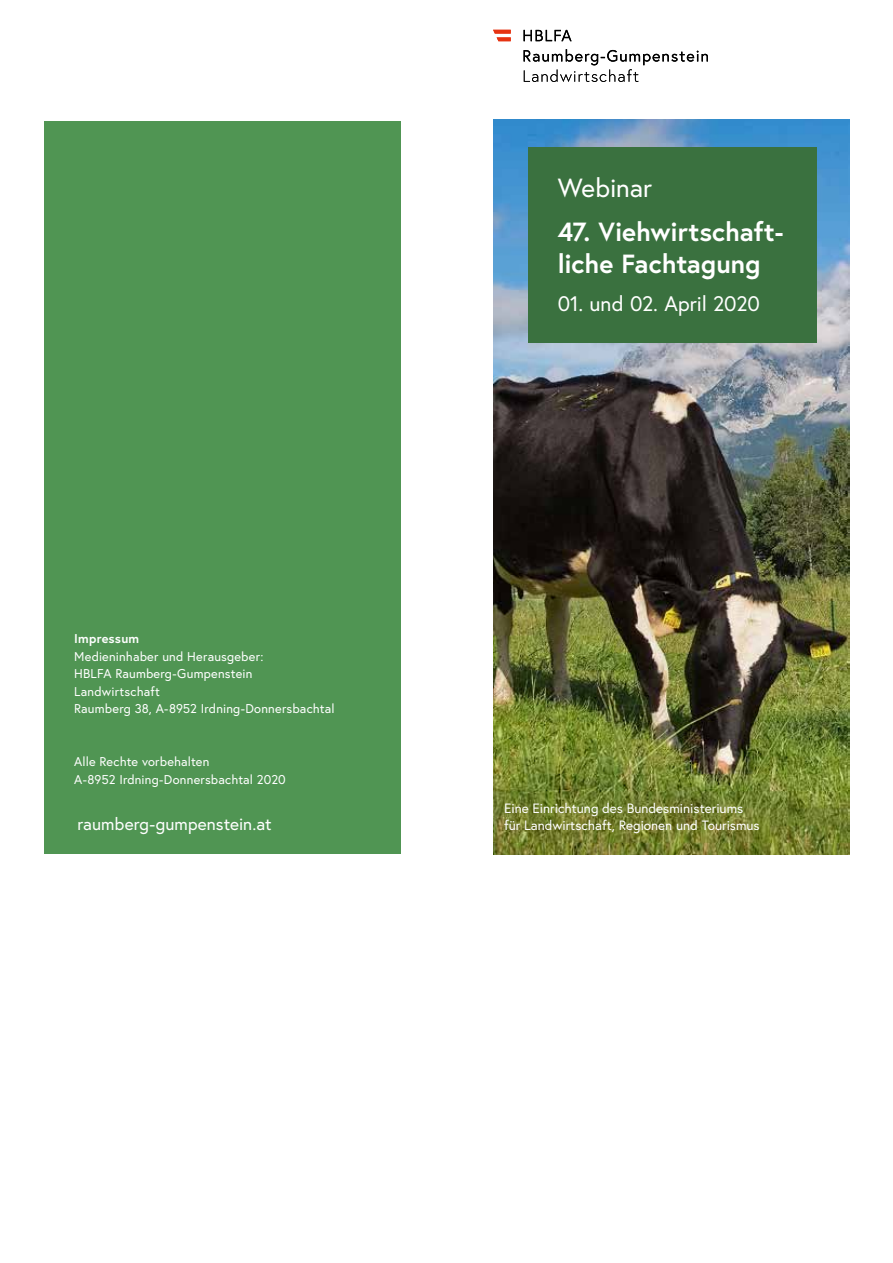
<style>
.page{position:relative;width:893px;height:1263px;background:#fff}
.page>*{position:absolute;margin:0;border:0;box-sizing:border-box;transform-origin:0 0}
.t1{font:700 26.25px/31.5px "Europa Austria";letter-spacing:-.005em;color:#fff}
.t2{font:26.25px "Europa Austria";letter-spacing:-.005em;color:#fff}
.t3{font:21px "Europa Austria";color:#fff}
.t4{font:17.25px "Europa Austria";letter-spacing:.005em;color:#fff}
.t5{font:13.5px/16.5px "Europa Austria";color:#fff}
.t6{font:12.75px/17.5px "Europa Austria";letter-spacing:.015em;color:#fff}
.t7{font:700 12.75px "Europa Austria";letter-spacing:.015em;color:#fff}
</style>
<div class="page">
<img style="left:493px;top:119px;width:356px;height:736px">
<svg style="left:524px;top:49px;width:184px;height:33px"></svg>
<svg style="left:524px;top:30px;width:48px;height:11px"></svg>
<svg style="left:493px;top:30px;width:18px;height:11px"></svg>
<div style="left:528px;top:147px;width:288px;height:196px;background:#3a713f"></div>
<div style="left:44px;top:122px;width:357px;height:732px;background:#509553"></div>
<p class="t7" style="left:74px;top:630px;width:67px">Impressum</p>
<p class="t6" style="left:74px;top:647px;width:262px">Medieninhaber und Herausgeber:<br>HBLFA Raumberg-Gumpenstein<br>Landwirtschaft<br>Raumberg 38, A-8952 Irdning-Donnersbachtal</p>
<p class="t6" style="left:74px;top:752px;width:213px">Alle Rechte vorbehalten<br>A-8952 Irdning-Donnersbachtal 2020</p>
<h3 class="t4" style="left:77px;top:813px;width:196px">raumberg-gumpenstein.at</h3>
<h1 class="t2" style="left:558px;top:171px;width:96px">Webinar</h1>
<h1 class="t1" style="left:558px;top:216px;width:227px">47. Viehwirtschaft&shy;liche Fachtagung</h1>
<h2 class="t3" style="left:558px;top:290px;width:204px">01. und 02. April 2020</h2>
<p class="t5" style="left:504px;top:800px;width:257px">Eine Einrichtung des Bundesministeriums für Landwirtschaft, Regionen und Tourismus</p>
</div>
